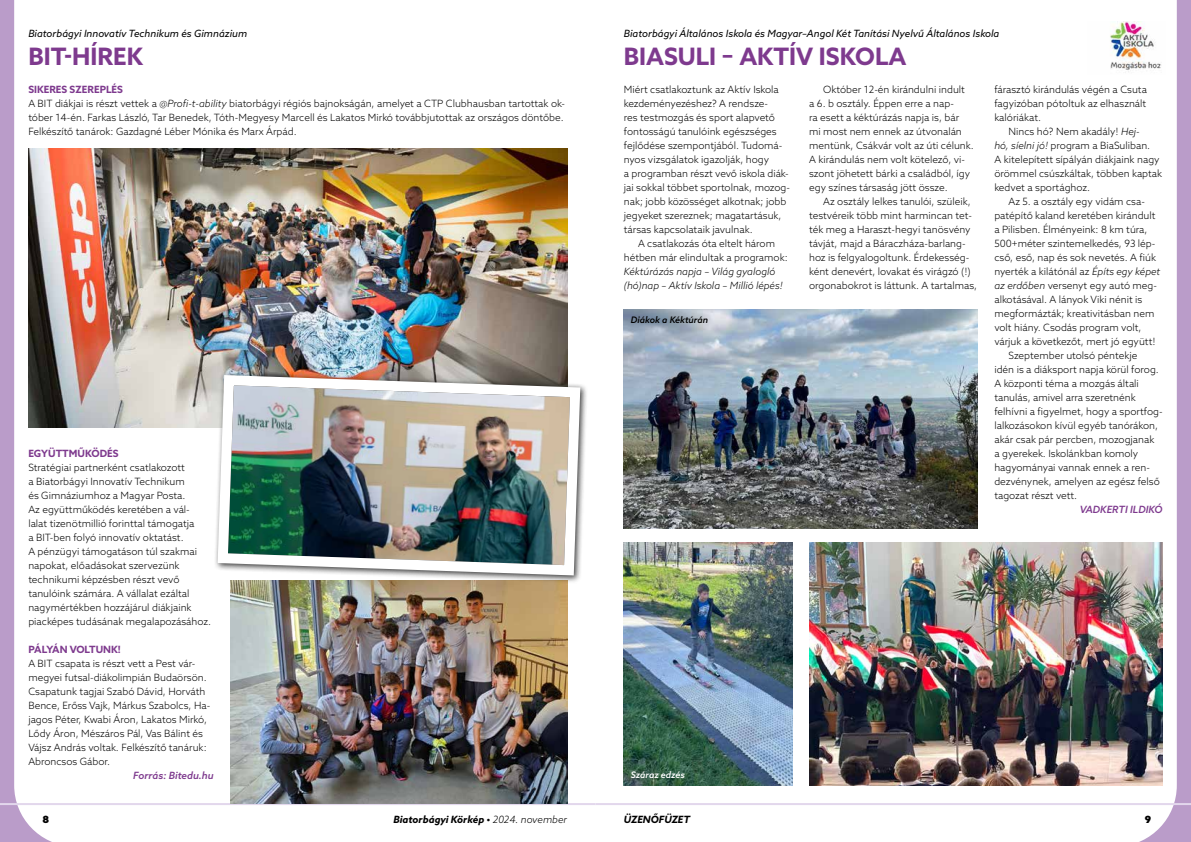
<style>
.page{position:relative;width:1191px;height:842px;background:#fff}
.page>*{position:absolute;margin:0;border:0;box-sizing:border-box;transform-origin:0 0}
.t1{font:700 24px "Azo Sans";color:#7e3a8e}
.t2{font:300 10px/14px "Azo Sans";color:#000}
.t3{font:italic 10px "Azo Sans";color:#000}
.t4{font:italic 300 10px/14px "Azo Sans";color:#000}
.t5{font:italic 700 10px "Azo Sans";color:#000}
.t6{font:italic 500 10px "Azo Sans";color:#7e3a8e}
.t7{font:700 10px "Azo Sans";color:#7e3a8e}
.t8{font:900 10px "Azo Sans";color:#000}
.t9{font:italic 500 9px "Azo Sans";color:#000}
.t10{font:italic 500 9px "Azo Sans";color:#fff}
.s1{font-weight:700;color:#7e3a8e}
.s2{font-style:italic}
.s3{font-weight:300}
</style>
<div class="page">
<svg style="left:0;top:0;width:76px;height:842px"></svg>
<hr style="left:0;top:803px;width:595px;height:2px;background:#e2d7ec">
<svg style="left:1115px;top:0;width:76px;height:842px"></svg>
<hr style="left:595px;top:803px;width:596px;height:2px;background:#e2d7ec">
<img style="left:28px;top:148px;width:539px;height:279px">
<img style="left:231px;top:583px;width:336px;height:220px">
<img style="left:212px;top:370px;width:373px;height:211px">
<img style="left:1110px;top:21px;width:55px;height:53px">
<img style="left:624px;top:309px;width:353px;height:219px">
<img style="left:809px;top:543px;width:353px;height:242px">
<img style="left:624px;top:543px;width:168px;height:242px">
<p class="t3" style="left:28px;top:27px;width:220px">Biatorbágyi Innovatív Technikum és Gimnázium</p>
<h1 class="t1" style="left:28px;top:40px;width:116px">BIT-HÍREK</h1>
<p class="t2" style="left:28px;top:82px;width:538px"><span class="s1">SIKERES SZEREPLÉS<br></span>A BIT diákjai is részt vettek a <span class="s2">@Profi-t-ability</span> biatorbágyi régiós bajnokságán, amelyet a CTP Clubhausban tartottak ok&shy;tóber 14-én. Farkas László, Tar Benedek, Tóth-Megyesy Marcell és Lakatos Mirkó továbbjutottak az országos döntőbe.<br>Felkészítő tanárok: Gazdagné Léber Mónika és Marx Árpád.</p>
<p class="t7" style="left:28px;top:447px;width:92px">EGYÜTTMŰKÖDÉS</p>
<p class="t2" style="left:28px;top:460px;width:184px">Stratégiai partnerként csatlakozott<br>a Biatorbágyi Innovatív Technikum<br>és Gimnáziumhoz a Magyar Posta.<br>Az együttműködés keretében a vál&shy;lalat tizenötmillió forinttal támogatja<br>a BIT-ben folyó innovatív oktatást.<br>A pénzügyi támogatáson túl szakmai napokat, előadásokat szervezünk technikumi képzésben részt vevő tanulóink számára. A vállalat ezáltal nagymértékben hozzájárul diákjaink piacképes tudásának megalapozásához.</p>
<p class="t7" style="left:28px;top:643px;width:94px">PÁLYÁN VOLTUNK!</p>
<p class="t2" style="left:28px;top:656px;width:183px">A BIT csapata is részt vett a Pest vár&shy;megyei futsal-diákolimpián Budaörsön.<br>Csapatunk tagjai Szabó Dávid, Horváth Bence, Erőss Vajk, Márkus Szabolcs, Ha&shy;jagos Péter, Kwabi Áron, Lakatos Mirkó, Lődy Áron, Mészáros Pál, Vas Bálint és Vájsz András voltak. Felkészítő tanáruk:<br>Abroncsos Gábor.</p>
<p class="t6" style="left:133px;top:769px;width:82px">Forrás: Bitedu.hu</p>
<p class="t3" style="left:624px;top:27px;width:377px">Biatorbágyi Általános Iskola és Magyar–Angol Két Tanítási Nyelvű Általános Iskola</p>
<h1 class="t1" style="left:624px;top:40px;width:284px">BIASULI – AKTÍV ISKOLA</h1>
<p class="t2" style="left:624px;top:82px;width:168px">Miért csatlakoztunk az Aktív Iskola kezdeményezéshez? A rendsze-<br>res testmozgás és sport alapvető fontosságú tanulóink egészséges fejlődése szempontjából. Tudomá&shy;nyos vizsgálatok igazolják, hogy<br>a programban részt vevő iskola diák&shy;jai sokkal többet sportolnak, mozog&shy;nak; jobb közösséget alkotnak; jobb jegyeket szereznek; magatartásuk, társas kapcsolataik javulnak.</p>
<p class="t2" style="left:624px;top:236px;width:165px;text-align:center">A csatlakozás óta eltelt három hétben már elindultak a programok:</p>
<p class="t4" style="left:624px;top:264px;width:161px">Kéktúrázás napja – Világ gyalogló (hó)nap – Aktív Iskola – Millió lépés!</p>
<p class="t2" style="left:994px;top:82px;width:154px;text-align:justify">fárasztó kirándulás végén a Csuta fagyizóban pótoltuk az elhasznált kalóriákat.</p>
<p class="t2" style="left:1008px;top:124px;width:133px">Nincs hó? Nem akadály! <span class="s2">Hej-</span></p>
<p class="t2" style="left:994px;top:138px;width:157px"><span class="s2">hó, síelni jó!</span> program a BiaSuliban.</p>
<p class="t2" style="left:994px;top:152px;width:167px">A kitelepített sípályán diákjaink nagy</p>
<p class="t2" style="left:994px;top:166px;width:169px">örömmel csúszkáltak, többen kaptak</p>
<p class="t2" style="left:994px;top:180px;width:97px">kedvet a sportághoz.</p>
<p class="t2" style="left:1008px;top:194px;width:138px">Az 5. a osztály egy vidám csa-</p>
<p class="t2" style="left:994px;top:208px;width:163px">patépítő kaland keretében kirándult</p>
<p class="t2" style="left:994px;top:222px;width:155px">a Pilisben. Élményeink: 8 km túra,</p>
<p class="t2" style="left:994px;top:236px;width:163px">500+méter szintemelkedés, 93 lép-</p>
<p class="t2" style="left:994px;top:250px;width:163px">cső, eső, nap és sok nevetés. A fiúk</p>
<p class="t2" style="left:994px;top:264px;width:167px">nyerték a kilátónál az <span class="s2">Építs egy képet</span></p>
<p class="t2" style="left:994px;top:278px;width:164px"><span class="s2">az erdőben</span> versenyt egy autó meg-</p>
<p class="t2" style="left:994px;top:292px;width:149px">alkotásával. A lányok Viki nénit is</p>
<p class="t2" style="left:994px;top:306px;width:162px">megformázták; kreativitásban nem</p>
<p class="t2" style="left:994px;top:320px;width:149px">volt hiány. Csodás program volt,</p>
<p class="t2" style="left:994px;top:334px;width:163px">várjuk a következőt, mert jó együtt!</p>
<p class="t2" style="left:1008px;top:348px;width:130px">Szeptember utolsó péntekje</p>
<p class="t2" style="left:994px;top:362px;width:166px">idén is a diáksport napja körül forog.</p>
<p class="t2" style="left:994px;top:376px;width:146px">A központi téma a mozgás általi</p>
<p class="t2" style="left:994px;top:390px;width:143px">tanulás, amivel arra szeretnénk</p>
<p class="t2" style="left:994px;top:404px;width:170px">felhívni a figyelmet, hogy a sportfog-</p>
<p class="t2" style="left:994px;top:418px;width:165px">lalkozásokon kívül egyéb tanórákon,</p>
<p class="t2" style="left:994px;top:432px;width:162px">akár csak pár percben, mozogjanak</p>
<p class="t2" style="left:994px;top:446px;width:145px">a gyerekek. Iskolánkban komoly</p>
<p class="t2" style="left:994px;top:460px;width:157px">hagyományai vannak ennek a ren-</p>
<p class="t2" style="left:994px;top:474px;width:167px">dezvénynek, amelyen az egész felső</p>
<p class="t2" style="left:994px;top:488px;width:84px">tagozat részt vett.</p>
<p class="t6" style="left:1079px;top:503px;width:84px">VADKERTI ILDIKÓ</p>
<p class="t2" style="left:809px;top:82px;width:166px;text-indent:14px">Október 12-én kirándulni indult<br>a 6. b osztály. Éppen erre a nap-<br>ra esett a kéktúrázás napja is, bár<br>mi most nem ennek az útvonalán mentünk, Csákvár volt az úti célunk.<br>A kirándulás nem volt kötelező, vi&shy;szont jöhetett bárki a családból, így egy színes társaság jött össze.</p>
<p class="t2" style="left:809px;top:194px;width:170px;text-indent:14px">Az osztály lelkes tanulói, szüleik, testvéreik több mint harmincan tet&shy;ték meg a Haraszt-hegyi tanösvény távját, majd a Báraczháza-barlang&shy;hoz is felgyalogoltunk. Érdekesség&shy;ként denevért, lovakat és virágzó (!) orgonabokrot is láttunk. A tartalmas,</p>
<p class="t9" style="left:631px;top:314px;width:79px">Diákok a Kéktúrán</p>
<p class="t10" style="left:631px;top:769px;width:55px">Száraz edzés</p>
<p class="t8" style="left:43px;top:813px;width:8px">8</p>
<p class="t5" style="left:393px;top:813px;width:175px">Biatorbágyi Körkép • <span class="s3">2024. november</span></p>
<p class="t5" style="left:624px;top:813px;width:68px">ÜZENŐFÜZET</p>
<p class="t8" style="left:1144px;top:813px;width:8px">9</p>
</div>
